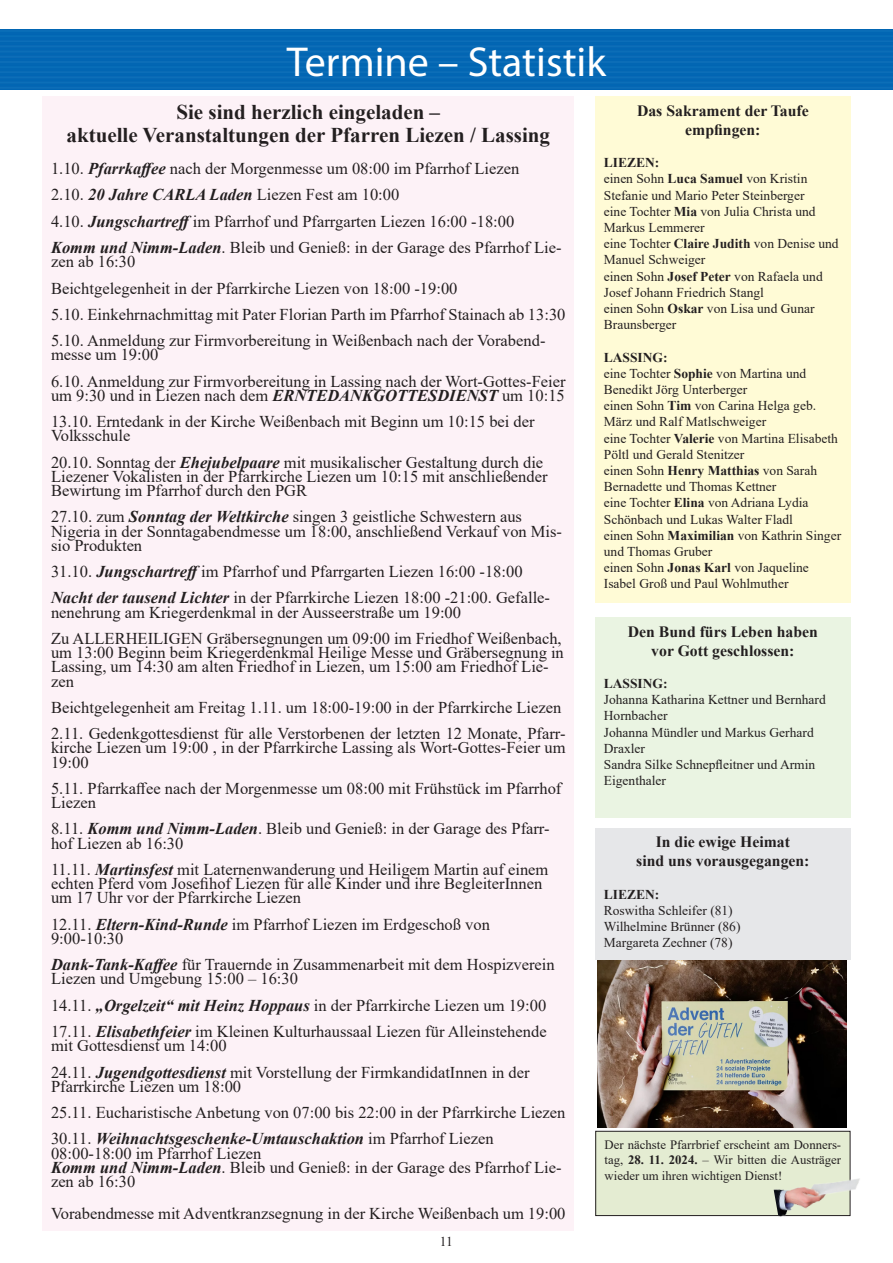
<style>
.page{position:relative;width:893px;height:1263px;background:#fff}
.page>*{position:absolute;margin:0;border:0;box-sizing:border-box;transform-origin:0 0}
.t1{font:42px "Myriad Pro";color:#fff}
.t2{font:700 21px/22.5px "Times New Roman";color:#231f20;text-align:center}
.t3{font:16.5px/26.2px "Times New Roman";color:#231f20}
.t4{font:700 15.75px/18.9px "Times New Roman";color:#231f20;text-align:center}
.t5{font:13.5px/16.2px "Times New Roman";color:#231f20}
.t6{font:700 13.5px "Times New Roman";color:#231f20}
.t7{font:12.75px/15.3px "Times New Roman";color:#231f20;text-align:justify}
.s1{font-weight:700;font-style:italic}
.s2{font-weight:700}
</style>
<div class="page">
<div style="left:0;top:30px;width:893px;height:59px;background:#0566b3"></div>
<div style="left:43px;top:97px;width:531px;height:1134px;background:#fdf2f7"></div>
<div style="left:595px;top:828px;width:255px;height:131px;background:#e6e7e9"></div>
<div style="left:596px;top:1131px;width:254px;height:84px;background:#e4ecd2"></div>
<div style="left:595px;top:1131px;width:255px;height:85px;border:1px solid #231f20"></div>
<img style="left:772px;top:1164px;width:88px;height:53px">
<div style="left:595px;top:97px;width:255px;height:506px;background:#fffbd6"></div>
<div style="left:595px;top:617px;width:255px;height:201px;background:#eaf4e2"></div>
<img style="left:597px;top:961px;width:250px;height:166px">
<h1 class="t1" style="left:287px;top:36px;width:321px">Termine – Statistik</h1>
<p class="t2" style="left:67px;top:101px;width:485px">Sie sind herzlich eingeladen –<br>aktuelle Veranstaltungen der Pfarren Liezen / Lassing</p>
<p class="t3" style="left:51px;top:155px;width:512px">1.10. <span class="s1">Pfarrkaffee</span> nach der Morgenmesse um 08:00 im Pfarrhof Liezen<br>2.10. <span class="s1">20 Jahre CARLA Laden</span> Liezen Fest am 10:00<br>4.10. <span class="s1">Jungschartreff</span>im Pfarrhof und Pfarrgarten Liezen 16:00 -18:00<br><span class="s1">Komm und Nimm-Laden</span>. Bleib und Genieß: in der Garage des Pfarrhof Lie-</p>
<p class="t3" style="left:51px;top:248px;width:516px">zen ab 16:30<br>Beichtgelegenheit in der Pfarrkirche Liezen von 18:00 -19:00<br>5.10. Einkehrnachmittag mit Pater Florian Parth im Pfarrhof Stainach ab 13:30<br>5.10. Anmeldung zur Firmvorbereitung in Weißenbach nach der Vorabend-</p>
<p class="t3" style="left:51px;top:341px;width:516px">messe um 19:00<br>6.10. Anmeldung zur Firmvorbereitung in Lassing nach der Wort-Gottes-Feier</p>
<p class="t3" style="left:51px;top:382px;width:515px">um 9:30 und in Liezen nach dem <span class="s1">ERNTEDANKGOTTESDIENST</span> um 10:15<br>13.10. Erntedank in der Kirche Weißenbach mit Beginn um 10:15 bei der</p>
<p class="t3" style="left:51px;top:422px;width:494px">Volksschule<br>20.10. Sonntag der <span class="s1">Ehejubelpaare</span> mit musikalischer Gestaltung durch die</p>
<p class="t3" style="left:51px;top:469px;width:498px;line-height:14.2px">Liezener Vokalisten in der Pfarrkirche Liezen um 10:15 mit anschließender<br>Bewirtung im Pfarrhof durch den PGR</p>
<p class="t3" style="left:51px;top:509px;width:513px;line-height:14.2px">27.10. zum <span class="s1">Sonntag der Weltkirche</span> singen 3 geistliche Schwestern aus<br>Nigeria in der Sonntagabendmesse um 18:00, anschließend Verkauf von Mis&shy;sio Produkten</p>
<p class="t3" style="left:51px;top:558px;width:500px">31.10. <span class="s1">Jungschartreff</span>im Pfarrhof und Pfarrgarten Liezen 16:00 -18:00<br><span class="s1">Nacht der tausend Lichter</span> in der Pfarrkirche Liezen 18:00 -21:00. Gefalle-</p>
<p class="t3" style="left:51px;top:598px;width:512px">nenehrung am Kriegerdenkmal in der Ausseerstraße um 19:00<br>Zu ALLERHEILIGEN Gräbersegnungen um 09:00 im Friedhof Weißenbach,</p>
<p class="t3" style="left:51px;top:645px;width:514px;line-height:14.2px">um 13:00 Beginn beim Kriegerdenkmal Heilige Messe und Gräbersegnung in<br>Lassing, um 14:30 am alten Friedhof in Liezen, um 15:00 am Friedhof Lie&shy;zen</p>
<p class="t3" style="left:51px;top:694px;width:516px">Beichtgelegenheit am Freitag 1.11. um 18:00-19:00 in der Pfarrkirche Liezen<br>2.11. Gedenkgottesdienst für alle Verstorbenen der letzten 12 Monate, Pfarr-</p>
<p class="t3" style="left:51px;top:740px;width:516px;line-height:14.2px">kirche Liezen um 19:00 , in der Pfarrkirche Lassing als Wort-Gottes-Feier um<br>19:00</p>
<p class="t3" style="left:51px;top:781px;width:512px;line-height:14.2px">5.11. Pfarrkaffee nach der Morgenmesse um 08:00 mit Frühstück im Pfarrhof<br>Liezen</p>
<p class="t3" style="left:51px;top:821px;width:500px;line-height:14.2px">8.11. <span class="s1">Komm und Nimm-Laden</span>. Bleib und Genieß: in der Garage des Pfarr&shy;hof Liezen ab 16:30</p>
<p class="t3" style="left:51px;top:862px;width:499px;line-height:14.2px">11.11. <span class="s1">Martinsfest</span> mit Laternenwanderung und Heiligem Martin auf einem echten Pferd vom Josefihof Liezen für alle Kinder und ihre BegleiterInnen um 17 Uhr vor der Pfarrkirche Liezen</p>
<p class="t3" style="left:51px;top:916px;width:440px;line-height:14.2px">12.11. <span class="s1">Eltern-Kind-Runde</span> im Pfarrhof Liezen im Erdgeschoß von<br>9:00-10:30</p>
<p class="t3" style="left:51px;top:957px;width:505px;line-height:14.2px"><span class="s1">Dank-Tank-Kaffee</span> für Trauernde in Zusammenarbeit mit dem Hospizverein<br>Liezen und Umgebung 15:00 – 16:30</p>
<p class="t3" style="left:51px;top:991px;width:497px">14.11. <span class="s1">„Orgelzeit“ mit Heinz Hoppaus</span> in der Pfarrkirche Liezen um 19:00<br>17.11. <span class="s1">Elisabethfeier</span> im Kleinen Kulturhaussaal Liezen für Alleinstehende</p>
<p class="t3" style="left:51px;top:1032px;width:480px">mit Gottesdienst um 14:00<br>24.11. <span class="s1">Jugendgottesdienst</span> mit Vorstellung der FirmkandidatInnen in der</p>
<p class="t3" style="left:51px;top:1072px;width:516px">Pfarrkirche Liezen um 18:00<br>25.11. Eucharistische Anbetung von 07:00 bis 22:00 in der Pfarrkirche Liezen<br>30.11. <span class="s1">Weihnachtsgeschenke-Umtauschaktion</span> im Pfarrhof Liezen</p>
<p class="t3" style="left:51px;top:1145px;width:512px;line-height:14.2px">08:00-18:00 im Pfarrhof Liezen<br><span class="s1">Komm und Nimm-Laden</span>. Bleib und Genieß: in der Garage des Pfarrhof Lie&shy;zen ab 16:30</p>
<p class="t3" style="left:51px;top:1200px;width:516px">Vorabendmesse mit Adventkranzsegnung in der Kirche Weißenbach um 19:00</p>
<p class="t4" style="left:637px;top:101px;width:173px">Das Sakrament der Taufe empfingen:</p>
<p class="t5" style="left:604px;top:154px;width:236px"><span class="s2">LIEZEN:<br></span>einen Sohn <span class="s2">Luca Samuel</span> von Kristin<br>Stefanie und Mario Peter Steinberger<br>eine Tochter <span class="s2">Mia</span> von Julia Christa und<br>Markus Lemmerer<br>eine Tochter <span class="s2">Claire Judith</span> von Denise und<br>Manuel Schweiger<br>einen Sohn <span class="s2">Josef Peter</span> von Rafaela und<br>Josef Johann Friedrich Stangl<br>einen Sohn <span class="s2">Oskar</span> von Lisa und Gunar<br>Braunsberger</p>
<p class="t5" style="left:604px;top:349px;width:239px"><span class="s2">LASSING:<br></span>eine Tochter <span class="s2">Sophie</span> von Martina und<br>Benedikt Jörg Unterberger<br>einen Sohn <span class="s2">Tim</span> von Carina Helga geb.<br>März und Ralf Matlschweiger<br>eine Tochter <span class="s2">Valerie</span> von Martina Elisabeth<br>Pöltl und Gerald Stenitzer<br>einen Sohn <span class="s2">Henry Matthias</span> von Sarah<br>Bernadette und Thomas Kettner<br>eine Tochter <span class="s2">Elina</span> von Adriana Lydia<br>Schönbach und Lukas Walter Fladl<br>einen Sohn <span class="s2">Maximilian</span> von Kathrin Singer und Thomas Gruber<br>einen Sohn <span class="s2">Jonas Karl</span> von Jaqueline<br>Isabel Groß und Paul Wohlmuther</p>
<p class="t4" style="left:628px;top:621px;width:191px">Den Bund fürs Leben haben vor Gott geschlossen:</p>
<p class="t6" style="left:604px;top:674px;width:65px">LASSING:</p>
<p class="t5" style="left:604px;top:691px;width:223px">Johanna Katharina Kettner und Bernhard<br>Hornbacher<br>Johanna Mündler und Markus Gerhard<br>Draxler<br>Sandra Silke Schnepfleitner und Armin<br>Eigenthaler</p>
<p class="t4" style="left:636px;top:832px;width:175px">In die ewige Heimat<br>sind uns vorausgegangen:</p>
<p class="t6" style="left:604px;top:884px;width:57px">LIEZEN:</p>
<p class="t5" style="left:604px;top:902px;width:138px">Roswitha Schleifer (81)<br>Wilhelmine Brünner (86)<br>Margareta Zechner (78)</p>
<p class="t7" style="left:605px;top:1137px;width:238px">Der nächste Pfarrbrief erscheint am Donners&shy;tag, <span class="s2">28. 11. 2024.</span> – Wir bitten die Austräger wieder um ihren wichtigen Dienst!</p>
<p class="t5" style="left:440px;top:1233px;width:15px">11</p>
</div>
